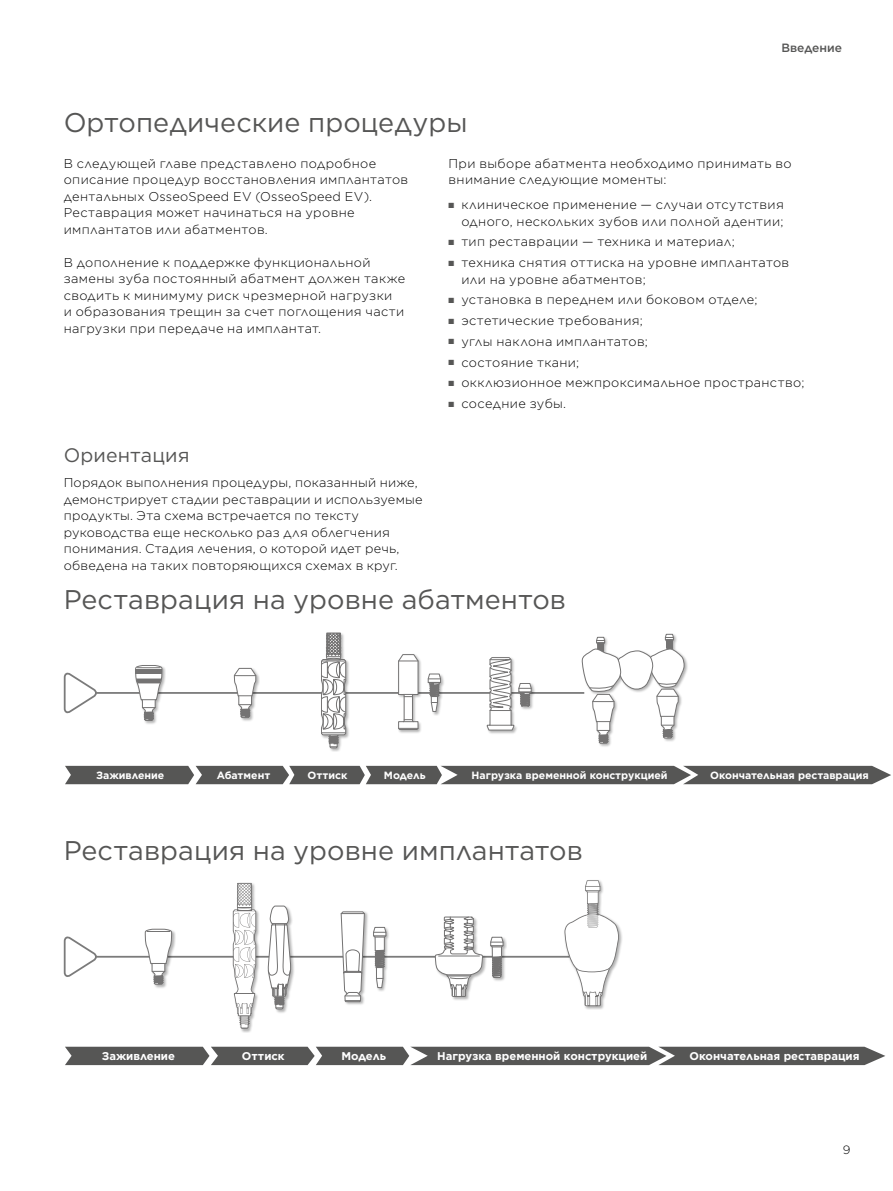
<style>
.page{position:relative;width:893px;height:1191px;background:#fff}
.page>*{position:absolute;margin:0;border:0;box-sizing:border-box;transform-origin:0 0}
.t1{font:27px "Gotham";color:#565655}
.t2{font:19.5px "Gotham";letter-spacing:.01em;color:#565655}
.t3{font:300 12.75px/16.5px "Gotham";letter-spacing:.03em;color:#000}
.t4{font:500 12px "Gotham";color:#565655}
.t5{font:300 12px "Gotham";color:#000}
.t6{font:700 11.25px "Gotham";color:#fff}
.t7{font:700 10.5px "Gotham";color:#fff}
.s1{color:#565655}
</style>
<div class="page">
<svg style="left:65px;top:766px;width:826px;height:18px;background:#60605f"></svg>
<svg style="left:65px;top:1046px;width:820px;height:19px;background:#666665"></svg>
<hr style="left:86px;top:692px;width:498px;height:2px;background:#7b7b7b">
<svg style="left:63px;top:672px;width:36px;height:41px"></svg>
<hr style="left:86px;top:956px;width:484px;height:1px;background:#7b7b7b">
<div style="left:232px;top:882px;width:29px;height:150px;background:#000;opacity:.3"></div>
<svg style="left:233px;top:883px;width:23px;height:146px"></svg>
<svg style="left:63px;top:936px;width:36px;height:41px"></svg>
<div style="left:144px;top:928px;width:32px;height:61px;background:#000;opacity:.3"></div>
<svg style="left:145px;top:928px;width:27px;height:56px"></svg>
<div style="left:340px;top:910px;width:28px;height:96px;background:#000;opacity:.3"></div>
<svg style="left:341px;top:911px;width:24px;height:91px"></svg>
<div style="left:489px;top:936px;width:18px;height:46px;background:#000;opacity:.3"></div>
<svg style="left:490px;top:936px;width:13px;height:42px"></svg>
<div style="left:435px;top:915px;width:52px;height:86px;background:#000;opacity:.3"></div>
<svg style="left:435px;top:916px;width:48px;height:81px"></svg>
<div style="left:267px;top:904px;width:28px;height:109px;background:#000;opacity:.3"></div>
<svg style="left:268px;top:905px;width:23px;height:104px"></svg>
<div style="left:372px;top:926px;width:18px;height:66px;background:#000;opacity:.3"></div>
<svg style="left:373px;top:927px;width:13px;height:61px"></svg>
<div style="left:564px;top:879px;width:59px;height:131px;background:#000;opacity:.3"></div>
<svg style="left:564px;top:880px;width:55px;height:126px"></svg>
<div style="left:134px;top:664px;width:32px;height:61px;background:#000;opacity:.3"></div>
<svg style="left:135px;top:665px;width:27px;height:56px"></svg>
<div style="left:320px;top:632px;width:30px;height:120px;background:#000;opacity:.3"></div>
<svg style="left:321px;top:632px;width:25px;height:116px"></svg>
<div style="left:234px;top:667px;width:26px;height:55px;background:#000;opacity:.3"></div>
<svg style="left:234px;top:668px;width:22px;height:50px"></svg>
<div style="left:427px;top:672px;width:18px;height:44px;background:#000;opacity:.3"></div>
<svg style="left:428px;top:673px;width:13px;height:39px"></svg>
<div style="left:518px;top:682px;width:17px;height:28px;background:#000;opacity:.3"></div>
<div style="left:397px;top:653px;width:26px;height:81px;background:#000;opacity:.3"></div>
<svg style="left:398px;top:654px;width:20px;height:76px"></svg>
<div style="left:486px;top:656px;width:32px;height:78px;background:#000;opacity:.3"></div>
<svg style="left:487px;top:657px;width:45px;height:73px"></svg>
<div style="left:581px;top:633px;width:107px;height:114px;background:#000;opacity:.3"></div>
<svg style="left:582px;top:634px;width:103px;height:109px"></svg>
<h1 class="t1" style="left:64px;top:105px;width:405px">Ортопедические процедуры</h1>
<p class="t4" style="left:781px;top:40px;width:62px">Введение</p>
<p class="t3" style="left:64px;top:154px;width:346px">В следующей главе представлено подробное описание процедур восстановления имплантатов дентальных OsseoSpeed EV (OsseoSpeed EV).<br>Реставрация может начинаться на уровне имплантатов или абатментов.</p>
<p class="t3" style="left:64px;top:253px;width:343px">В дополнение к поддержке функциональной замены зуба постоянный абатмент должен также сводить к минимуму риск чрезмерной нагрузки<br>и образования трещин за счет поглощения части нагрузки при передаче на имплантат.</p>
<h2 class="t2" style="left:64px;top:443px;width:127px">Ориентация</h2>
<p class="t3" style="left:64px;top:474px;width:360px">Порядок выполнения процедуры, показанный ниже, демонстрирует стадии реставрации и используемые продукты. Эта схема встречается по тексту руководства еще несколько раз для облегчения понимания. Стадия лечения, о которой идет речь, обведена на таких повторяющихся схемах в круг.</p>
<p class="t3" style="left:449px;top:154px;width:345px">При выборе абатмента необходимо принимать во внимание следующие моменты:</p>
<p class="t3" style="left:449px;top:196px;width:337px;text-align:right"><span class="s1">■</span> клиническое применение — случаи отсутствия одного, нескольких зубов или полной адентии;</p>
<p class="t3" style="left:449px;top:233px;width:288px"><span class="s1">■</span> тип реставрации — техника и материал;</p>
<p class="t3" style="left:461px;top:254px;width:329px;text-indent:-13px"><span class="s1">■</span> техника снятия оттиска на уровне имплантатов или на уровне абатментов;</p>
<p class="t3" style="left:449px;top:291px;width:311px"><span class="s1">■</span> установка в переднем или боковом отделе;</p>
<p class="t3" style="left:449px;top:312px;width:196px"><span class="s1">■</span> эстетические требования;</p>
<p class="t3" style="left:449px;top:333px;width:201px"><span class="s1">■</span> углы наклона имплантатов;</p>
<p class="t3" style="left:449px;top:353px;width:132px"><span class="s1">■</span> состояние ткани;</p>
<p class="t3" style="left:449px;top:374px;width:357px"><span class="s1">■</span> окклюзионное межпроксимальное пространство;</p>
<p class="t3" style="left:449px;top:395px;width:119px"><span class="s1">■</span> соседние зубы.</p>
<h1 class="t1" style="left:64px;top:582px;width:504px">Реставрация на уровне абатментов</h1>
<p class="t7" style="left:96px;top:768px;width:70px">Заживление</p>
<p class="t7" style="left:217px;top:768px;width:55px">Абатмент</p>
<p class="t7" style="left:307px;top:768px;width:41px">Оттиск</p>
<p class="t7" style="left:384px;top:768px;width:43px">Модель</p>
<p class="t7" style="left:471px;top:768px;width:198px">Нагрузка временной конструкцией</p>
<p class="t7" style="left:710px;top:768px;width:160px">Окончательная реставрация</p>
<h1 class="t1" style="left:64px;top:832px;width:521px">Реставрация на уровне имплантатов</h1>
<p class="t6" style="left:102px;top:1049px;width:75px">Заживление</p>
<p class="t6" style="left:242px;top:1049px;width:44px">Оттиск</p>
<p class="t6" style="left:341px;top:1049px;width:46px">Модель</p>
<p class="t6" style="left:437px;top:1049px;width:212px">Нагрузка временной конструкцией</p>
<p class="t6" style="left:689px;top:1049px;width:172px">Окончательная реставрация</p>
<p class="t5" style="left:843px;top:1142px;width:9px">9</p>
</div>
